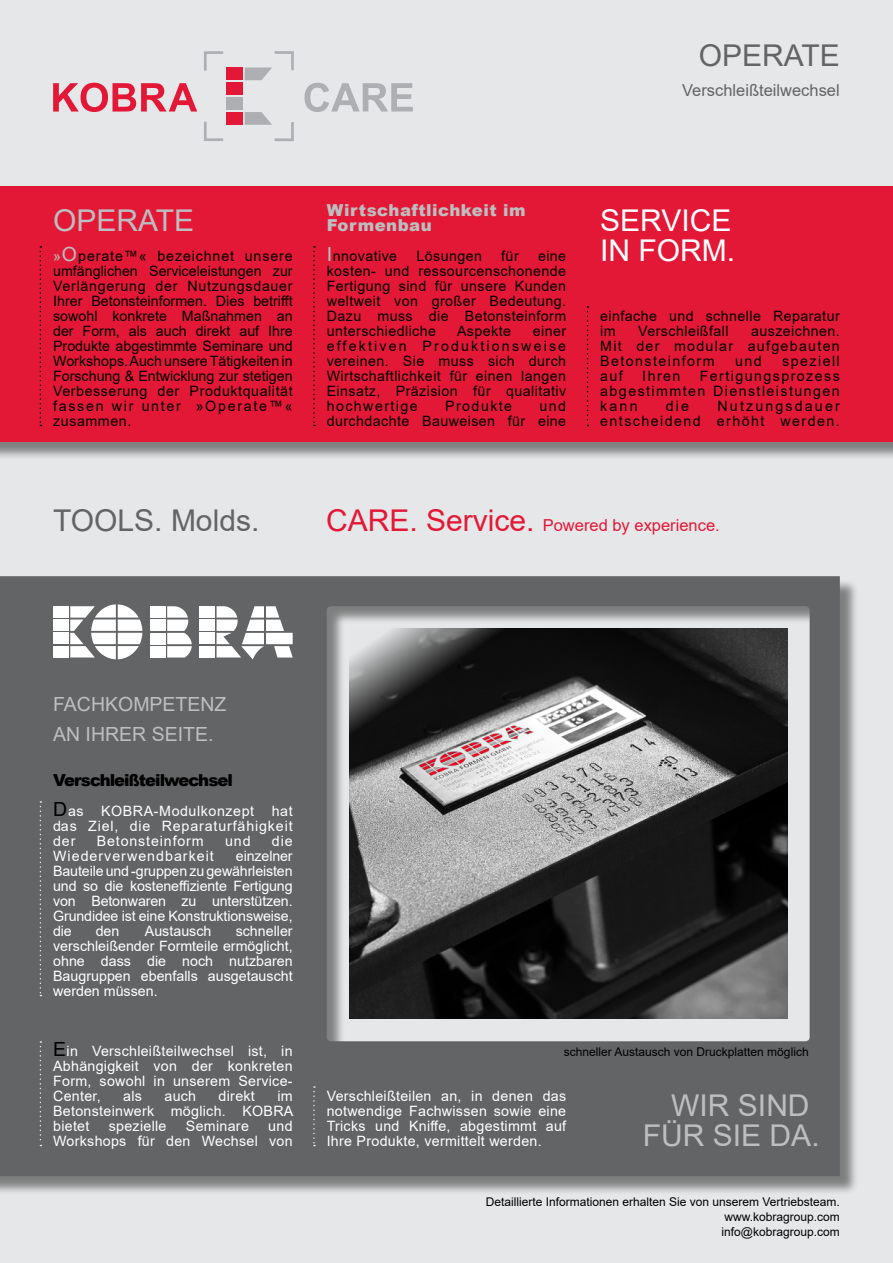
<style>
.page{position:relative;width:893px;height:1263px;background:#e6e7e8}
.page>*{position:absolute;margin:0;border:0;box-sizing:border-box;transform-origin:0 0}
.t1{font:30px/30px "Arial";color:#bcbec0}
.t2{font:30px "Arial";color:#636466}
.t3{font:30px/30px "Arial";color:#fff}
.t4{font:19.5px/30px "Arial";color:#bcbec0}
.t5{font:16.5px "Arial";color:#e31837}
.t6{font:900 16.5px/15px "Arial";letter-spacing:.03em;color:#bcbec0}
.t7{font:16.5px "Arial";color:#636466}
.t8{font:900 16.5px "Arial";letter-spacing:-.06em;color:#000}
.t9{font:14.25px/15px "Arial";letter-spacing:.04em;color:#000;text-align:justify}
.t10{font:14.25px/15px "Arial";letter-spacing:.02em;color:#fff;text-align:justify}
.t11{font:14.25px/15px "Arial";letter-spacing:.1em;color:#000;text-align:right}
.t12{font:14.25px "Arial";letter-spacing:.07em;color:#fff}
.t13{font:14.25px "Arial";letter-spacing:.06em;color:#fff}
.t14{font:14.25px "Arial";color:#fff}
.t15{font:12px/15px "Arial";color:#000;text-align:justify}
.s1{color:#bcbec0}
.s2{font-size:19.5px;color:#bcbec0}
.s3{font-size:30px}
.s4{font-size:19.5px;color:#000}
</style>
<div class="page">
<svg style="left:204px;top:51px;width:19px;height:20px"></svg>
<svg style="left:204px;top:122px;width:19px;height:19px"></svg>
<svg style="left:53px;top:83px;width:144px;height:29px"></svg>
<svg style="left:304px;top:83px;width:109px;height:29px"></svg>
<div style="left:226px;top:68px;width:17px;height:12px;background:#e31837"></div>
<div style="left:226px;top:82px;width:17px;height:13px;background:#e31837"></div>
<div style="left:226px;top:97px;width:16px;height:13px;background:#adafb2"></div>
<div style="left:226px;top:112px;width:17px;height:13px;background:#e31837"></div>
<svg style="left:245px;top:112px;width:49px;height:29px"></svg>
<svg style="left:245px;top:51px;width:49px;height:29px"></svg>
<div style="left:0;top:188px;width:893px;height:272px;background:#000;opacity:.45"></div>
<div style="left:0;top:186px;width:893px;height:255px;background:#e31837"></div>
<svg style="left:40px;top:246px;width:1px;height:180px"></svg>
<svg style="left:313px;top:246px;width:2px;height:180px"></svg>
<svg style="left:587px;top:306px;width:1px;height:120px"></svg>
<div style="left:0;top:578px;width:858px;height:617px;background:#000;opacity:.45"></div>
<svg style="left:0;top:576px;width:840px;height:600px;background:#6f7072"></svg>
<div style="left:150px;top:606px;width:15px;height:12px;background:#fff"></div>
<div style="left:199px;top:606px;width:16px;height:12px;background:#fff"></div>
<div style="left:199px;top:646px;width:16px;height:11px;background:#fff"></div>
<svg style="left:217px;top:606px;width:76px;height:53px;background:#b8b8b9"></svg>
<div style="left:199px;top:619px;width:16px;height:12px;background:#fff"></div>
<div style="left:199px;top:633px;width:16px;height:11px;background:#fff"></div>
<div style="left:150px;top:619px;width:15px;height:12px;background:#fff"></div>
<div style="left:150px;top:633px;width:15px;height:11px;background:#fff"></div>
<div style="left:150px;top:646px;width:15px;height:11px;background:#fff"></div>
<svg style="left:167px;top:606px;width:25px;height:51px"></svg>
<div style="left:53px;top:606px;width:15px;height:12px;background:#fff"></div>
<div style="left:53px;top:619px;width:15px;height:12px;background:#fff"></div>
<div style="left:53px;top:633px;width:15px;height:11px;background:#fff"></div>
<div style="left:53px;top:646px;width:15px;height:11px;background:#fff"></div>
<svg style="left:70px;top:604px;width:72px;height:55px;background:#c5c5c6"></svg>
<img style="left:349px;top:629px;width:438px;height:390px">
<svg style="left:40px;top:801px;width:1px;height:195px"></svg>
<svg style="left:40px;top:1041px;width:1px;height:105px"></svg>
<svg style="left:313px;top:1086px;width:2px;height:60px"></svg>
<h1 class="t2" style="left:699px;top:35px;width:143px">OPERATE</h1>
<p class="t7" style="left:682px;top:79px;width:159px">Verschleißteilwechsel</p>
<h1 class="t1" style="left:53px;top:205px;width:143px">OPERATE</h1>
<p class="t9" style="left:53px;top:249px;width:241px"><span class="s1">»</span><span class="s2">O</span>perate™« bezeichnet unsere umfänglichen Serviceleistungen zur Verlängerung der Nutzungsdauer Ihrer Betonsteinformen. Dies betrifft sowohl konkrete Maßnahmen an der Form, als auch direkt auf Ihre Produkte abgestimmte Seminare und Workshops. Auch unsere Tätigkeiten in Forschung &amp; Entwicklung zur stetigen Verbesserung der Produktqualität fassen wir unter »Operate™« zusammen.</p>
<p class="t6" style="left:327px;top:202px;width:200px">Wirtschaftlichkeit im<br>Formenbau</p>
<p class="t9" style="left:327px;top:249px;width:72px"><span class="s2">I</span>nnovative</p>
<p class="t9" style="left:416px;top:249px;width:67px">Lösungen</p>
<p class="t9" style="left:501px;top:249px;width:19px">für</p>
<p class="t9" style="left:327px;top:249px;width:241px;text-indent:211px">eine kosten- und ressourcenschonende Fertigung sind für unsere Kunden weltweit von großer Bedeutung.<br>Dazu muss die Betonsteinform unterschiedliche</p>
<p class="t9" style="left:327px;top:324px;width:241px;text-indent:206px">einer effektiven Produktionsweise vereinen. Sie muss sich durch Wirtschaftlichkeit für einen langen Einsatz, Präzision für qualitativ hochwertige</p>
<p class="t9" style="left:457px;top:324px;width:56px">Aspekte</p>
<p class="t9" style="left:327px;top:399px;width:241px;text-align:right">und<br>durchdachte Bauweisen für eine</p>
<p class="t11" style="left:445px;top:399px;width:69px">Produkte</p>
<h1 class="t3" style="left:600px;top:205px;width:136px">SERVICE<br>IN FORM.</h1>
<p class="t9" style="left:600px;top:309px;width:241px">einfache und schnelle Reparatur im</p>
<p class="t9" style="left:638px;top:324px;width:92px">Verschleißfall</p>
<p class="t9" style="left:600px;top:324px;width:241px;text-indent:151px">auszeichnen.<br>Mit der modular aufgebauten Betonsteinform</p>
<p class="t9" style="left:735px;top:354px;width:28px">und</p>
<p class="t11" style="left:782px;top:354px;width:59px">speziell</p>
<p class="t9" style="left:600px;top:369px;width:24px">auf</p>
<p class="t9" style="left:642px;top:369px;width:40px">Ihren</p>
<p class="t9" style="left:600px;top:369px;width:241px;text-indent:100px">Fertigungsprozess abgestimmten Dienstleistungen kann</p>
<p class="t11" style="left:600px;top:399px;width:241px">Nutzungsdauer<br>entscheidend erhöht werden.</p>
<p class="t9" style="left:666px;top:399px;width:25px">die</p>
<h1 class="t2" style="left:53px;top:500px;width:208px">TOOLS. Molds.</h1>
<p class="t5" style="left:326px;top:514px;width:395px"><span class="s3">CARE. Service.</span> Powered by experience.</p>
<h2 class="t4" style="left:53px;top:689px;width:175px">FACHKOMPETENZ<br>AN IHRER SEITE.</h2>
<p class="t8" style="left:53px;top:768px;width:181px">Verschleißteilwechsel</p>
<p class="t10" style="left:53px;top:804px;width:241px"><span class="s4">D</span>as KOBRA-Modulkonzept hat das Ziel, die Reparaturfähigkeit der</p>
<p class="t13" style="left:97px;top:831px;width:108px">Betonsteinform</p>
<p class="t10" style="left:225px;top:834px;width:27px">und</p>
<p class="t10" style="left:272px;top:834px;width:22px">die</p>
<p class="t12" style="left:53px;top:846px;width:162px">Wiederverwendbarkeit</p>
<p class="t10" style="left:53px;top:849px;width:241px;text-indent:183px">einzelner Bauteile und -gruppen zu gewährleisten und so die kosteneffiziente Fertigung von Betonwaren zu unterstützen.<br>Grundidee ist eine Konstruktionsweise, die</p>
<p class="t10" style="left:53px;top:924px;width:241px;text-indent:183px">schneller verschleißender Formteile ermöglicht, ohne dass die noch nutzbaren Baugruppen ebenfalls ausgetauscht werden müssen.</p>
<p class="t10" style="left:96px;top:924px;width:25px">den</p>
<p class="t14" style="left:145px;top:921px;width:68px">Austausch</p>
<p class="t10" style="left:53px;top:1044px;width:241px"><span class="s4">E</span>in Verschleißteilwechsel ist, in Abhängigkeit von der konkreten Form, sowohl in unserem Service-Center,</p>
<p class="t10" style="left:53px;top:1089px;width:242px;text-indent:224px">im Betonsteinwerk möglich. KOBRA bietet</p>
<p class="t10" style="left:123px;top:1089px;width:20px">als</p>
<p class="t10" style="left:164px;top:1089px;width:33px">auch</p>
<p class="t10" style="left:219px;top:1089px;width:38px">direkt</p>
<p class="t10" style="left:109px;top:1119px;width:59px">spezielle</p>
<p class="t10" style="left:186px;top:1119px;width:64px">Seminare</p>
<p class="t10" style="left:53px;top:1119px;width:241px;text-align:right">und<br>Workshops für den Wechsel von</p>
<p class="t15" style="left:564px;top:1044px;width:246px">schneller Austausch von Druckplatten möglich</p>
<h1 class="t1" style="left:643px;top:1090px;width:178px;text-indent:28px">WIR SIND<br>FÜR SIE DA.</h1>
<p class="t10" style="left:327px;top:1089px;width:241px">Verschleißteilen an, in denen das notwendige Fachwissen sowie eine Tricks und Kniffe, abgestimmt auf Ihre Produkte, vermittelt werden.</p>
<p class="t15" style="left:722px;top:1194px;width:120px;text-indent:-236px">Detaillierte Informationen erhalten Sie von unserem Vertriebsteam. www.kobragroup.com info@kobragroup.com</p>
</div>
